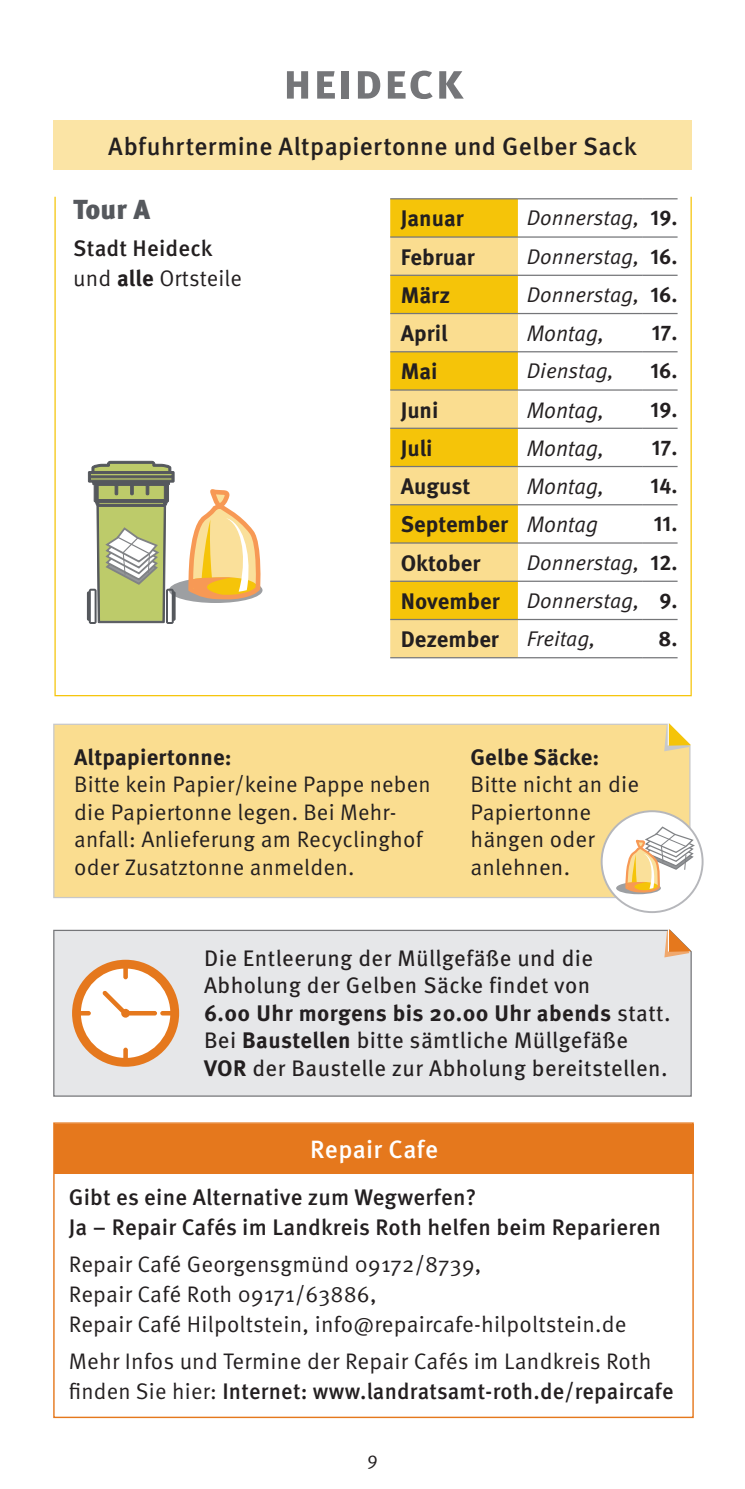
<style>
.page{position:relative;width:745px;height:1489px;background:#fff}
.page>*{position:absolute;margin:0;border:0;box-sizing:border-box;transform-origin:0 0}
.t1{font:700 50px "Meta OT";letter-spacing:.01em;color:#757679}
.t2{font:900 27.5px "Meta OT";color:#55585d}
.Kategorie{font:500 25px "Meta OT";letter-spacing:.015em;color:#231f20}
.Kategorie-2{font:500 25px "Meta OT";letter-spacing:.015em;color:#fff}
.t3{font:22.5px/27.5px "Meta OT";letter-spacing:.01em;color:#231f20}
.t4{font:22.5px/27.5px "Meta OT";letter-spacing:.02em;color:#231f20}
.t5{font:500 22.5px/30px "Meta OT";letter-spacing:.01em;color:#231f20}
.Meta_Normal_8_5_4mm{font:700 22.5px "Meta OT";color:#231f20}
.Meta_Normal_8_5_4mm-2{font:italic 22.5px "Meta OT";letter-spacing:-.01em;color:#231f20}
.Meta_Normal_8_5_4mm-3{font:italic 21.25px "Meta OT";letter-spacing:-.005em;color:#231f20}
.Meta_Normal_8_5_4mm-4{font:700 21.25px "Meta OT";color:#231f20}
.t6{font:18.75px "Meta OT";color:#231f20}
.s1{font-weight:400}
.s2{font-weight:700}
.s3{font-size:21.25px}
.s4{font-weight:500}
</style>
<div class="page">
<div style="left:53px;top:120px;width:638px;height:50px;background:#fbe4a5"></div>
<div style="left:169px;top:577px;width:93px;height:26px;background:#9d9fa2;border-radius:50%"></div>
<svg style="left:185px;top:489px;width:77px;height:113px"></svg>
<svg style="left:87px;top:461px;width:88px;height:163px"></svg>
<div style="left:53px;top:723px;width:637px;height:175px;background:#fadd90"></div>
<div style="left:601px;top:811px;width:101px;height:101px;background:#fff;border-radius:50%"></div>
<div style="left:600px;top:810px;width:103px;height:103px;border:2px solid #b6b7bb;border-radius:50%"></div>
<svg style="left:663px;top:723px;width:27px;height:28px"></svg>
<svg style="left:615px;top:882px;width:45px;height:12px"></svg>
<svg style="left:623px;top:820px;width:72px;height:73px"></svg>
<div style="left:55px;top:1123px;width:638px;height:50px;background:#e5781d"></div>
<div style="left:53px;top:929px;width:639px;height:168px;background:#e6e7e9"></div>
<svg style="left:664px;top:929px;width:26px;height:28px"></svg>
<svg style="left:72px;top:959px;width:107px;height:107px"></svg>
<div style="left:390px;top:199px;width:127px;height:37px;background:#f5c409"></div>
<svg style="left:517px;top:199px;width:160px;height:458px"></svg>
<svg style="left:390px;top:238px;width:127px;height:419px;fill:#fadd90"></svg>
<hr style="left:390px;top:198px;width:127px;height:1px;background:#757679">
<hr style="left:517px;top:198px;width:124px;height:1px;background:#757679">
<hr style="left:641px;top:198px;width:36px;height:1px;background:#757679">
<hr style="left:517px;top:236px;width:124px;height:2px;background:#757679">
<hr style="left:641px;top:236px;width:36px;height:2px;background:#757679">
<hr style="left:517px;top:275px;width:124px;height:1px;background:#757679">
<hr style="left:641px;top:275px;width:36px;height:1px;background:#757679">
<hr style="left:517px;top:313px;width:124px;height:1px;background:#757679">
<hr style="left:641px;top:313px;width:36px;height:1px;background:#757679">
<hr style="left:517px;top:351px;width:124px;height:1px;background:#757679">
<hr style="left:641px;top:351px;width:36px;height:1px;background:#757679">
<hr style="left:517px;top:389px;width:124px;height:1px;background:#757679">
<hr style="left:641px;top:389px;width:36px;height:1px;background:#757679">
<hr style="left:517px;top:427px;width:124px;height:2px;background:#757679">
<hr style="left:641px;top:427px;width:36px;height:2px;background:#757679">
<hr style="left:517px;top:466px;width:124px;height:1px;background:#757679">
<hr style="left:641px;top:466px;width:36px;height:1px;background:#757679">
<hr style="left:517px;top:504px;width:124px;height:1px;background:#757679">
<hr style="left:641px;top:504px;width:36px;height:1px;background:#757679">
<hr style="left:517px;top:542px;width:124px;height:1px;background:#757679">
<hr style="left:641px;top:542px;width:36px;height:1px;background:#757679">
<hr style="left:517px;top:580px;width:124px;height:2px;background:#757679">
<hr style="left:641px;top:580px;width:36px;height:2px;background:#757679">
<hr style="left:517px;top:619px;width:124px;height:1px;background:#757679">
<hr style="left:641px;top:619px;width:36px;height:1px;background:#757679">
<hr style="left:517px;top:657px;width:124px;height:1px;background:#757679">
<hr style="left:641px;top:657px;width:36px;height:1px;background:#757679">
<hr style="left:390px;top:236px;width:127px;height:2px;background:#757679">
<hr style="left:390px;top:275px;width:127px;height:1px;background:#757679">
<hr style="left:390px;top:313px;width:127px;height:1px;background:#757679">
<hr style="left:390px;top:351px;width:127px;height:1px;background:#757679">
<hr style="left:390px;top:389px;width:127px;height:1px;background:#757679">
<hr style="left:390px;top:427px;width:127px;height:2px;background:#757679">
<hr style="left:390px;top:466px;width:127px;height:1px;background:#757679">
<hr style="left:390px;top:504px;width:127px;height:1px;background:#757679">
<hr style="left:390px;top:542px;width:127px;height:1px;background:#757679">
<hr style="left:390px;top:580px;width:127px;height:2px;background:#757679">
<hr style="left:390px;top:619px;width:127px;height:1px;background:#757679">
<hr style="left:390px;top:657px;width:127px;height:1px;background:#757679">
<p class="t1" style="left:282px;top:50px;width:182px">heideck</p>
<p class="Kategorie" style="left:108px;top:131px;width:530px">Abfuhrtermine Altpapiertonne und Gelber Sack</p>
<p class="t2" style="left:73px;top:192px;width:78px">Tour A</p>
<p class="t5" style="left:73px;top:233px;width:170px">Stadt Heideck <span class="s1">und</span> <span class="s2">alle</span> <span class="s1">Ortsteile</span></p>
<p class="Meta_Normal_8_5_4mm" style="left:400px;top:204px;width:65px">Januar</p>
<p class="Meta_Normal_8_5_4mm-3" style="left:526px;top:205px;width:114px">Donnerstag,</p>
<p class="Meta_Normal_8_5_4mm-4" style="left:650px;top:205px;width:28px">19.</p>
<p class="Meta_Normal_8_5_4mm" style="left:400px;top:242px;width:76px">Februar</p>
<p class="Meta_Normal_8_5_4mm-3" style="left:526px;top:244px;width:114px">Donnerstag,</p>
<p class="Meta_Normal_8_5_4mm-4" style="left:650px;top:243px;width:29px">16.</p>
<p class="Meta_Normal_8_5_4mm" style="left:400px;top:281px;width:51px">März</p>
<p class="Meta_Normal_8_5_4mm-3" style="left:526px;top:282px;width:114px">Donnerstag,</p>
<p class="Meta_Normal_8_5_4mm-4" style="left:650px;top:281px;width:29px">16.</p>
<p class="Meta_Normal_8_5_4mm" style="left:400px;top:319px;width:48px">April</p>
<p class="Meta_Normal_8_5_4mm-2" style="left:526px;top:320px;width:79px">Montag,</p>
<p class="Meta_Normal_8_5_4mm-4" style="left:651px;top:319px;width:27px">17.</p>
<p class="Meta_Normal_8_5_4mm" style="left:400px;top:357px;width:38px">Mai</p>
<p class="Meta_Normal_8_5_4mm-3" style="left:526px;top:358px;width:89px">Dienstag,</p>
<p class="Meta_Normal_8_5_4mm-4" style="left:650px;top:357px;width:29px">16.</p>
<p class="Meta_Normal_8_5_4mm" style="left:400px;top:395px;width:39px">Juni</p>
<p class="Meta_Normal_8_5_4mm-2" style="left:526px;top:396px;width:79px">Montag<span class="s3">,</span></p>
<p class="Meta_Normal_8_5_4mm-4" style="left:650px;top:396px;width:28px">19.</p>
<p class="Meta_Normal_8_5_4mm" style="left:400px;top:434px;width:33px">Juli</p>
<p class="Meta_Normal_8_5_4mm-2" style="left:526px;top:435px;width:79px">Montag<span class="s3">,</span></p>
<p class="Meta_Normal_8_5_4mm-4" style="left:651px;top:434px;width:27px">17.</p>
<p class="Meta_Normal_8_5_4mm" style="left:400px;top:472px;width:71px">August</p>
<p class="Meta_Normal_8_5_4mm-2" style="left:526px;top:473px;width:79px">Montag<span class="s3">,</span></p>
<p class="Meta_Normal_8_5_4mm-4" style="left:650px;top:472px;width:28px">14.</p>
<p class="Meta_Normal_8_5_4mm" style="left:400px;top:510px;width:109px">September</p>
<p class="Meta_Normal_8_5_4mm-2" style="left:526px;top:511px;width:73px">Montag</p>
<p class="Meta_Normal_8_5_4mm-4" style="left:653px;top:510px;width:25px">11.</p>
<p class="Meta_Normal_8_5_4mm" style="left:400px;top:548px;width:81px">Oktober</p>
<p class="Meta_Normal_8_5_4mm-3" style="left:526px;top:549px;width:114px">Donnerstag,</p>
<p class="Meta_Normal_8_5_4mm-4" style="left:650px;top:549px;width:29px">12.</p>
<p class="Meta_Normal_8_5_4mm" style="left:400px;top:586px;width:100px">November</p>
<p class="Meta_Normal_8_5_4mm-3" style="left:526px;top:588px;width:114px">Donnerstag,</p>
<p class="Meta_Normal_8_5_4mm-4" style="left:659px;top:587px;width:20px">9.</p>
<p class="Meta_Normal_8_5_4mm" style="left:400px;top:625px;width:100px">Dezember</p>
<p class="Meta_Normal_8_5_4mm-3" style="left:526px;top:626px;width:70px">Freitag,</p>
<p class="Meta_Normal_8_5_4mm-4" style="left:658px;top:625px;width:20px">8.</p>
<p class="t3" style="left:74px;top:743px;width:358px"><span class="s2">Altpapiertonne:<br></span>Bitte kein Papier/keine Pappe neben die Papiertonne legen. Bei Mehr&shy;anfall: Anlieferung am Recyclinghof oder Zusatztonne anmelden.</p>
<p class="t3" style="left:470px;top:743px;width:170px"><span class="s2">Gelbe Säcke:<br></span>Bitte nicht an die<br>Papiertonne hängen oder anlehnen.</p>
<p class="t4" style="left:204px;top:944px;width:468px">Die Entleerung der Müllgefäße und die<br>Abholung der Gelben Säcke findet von<br><span class="s2">6.00 Uhr morgens bis 20.00 Uhr abends</span> statt.</p>
<p class="t4" style="left:204px;top:1026px;width:465px">Bei <span class="s2">Baustellen</span> bitte sämtliche Müllgefäße<br><span class="s2">VOR</span> der Baustelle zur Abholung bereitstellen.</p>
<p class="Kategorie-2" style="left:310px;top:1133px;width:129px">Repair Cafe</p>
<p class="t5" style="left:69px;top:1181px;width:593px">Gibt es eine Alternative zum Wegwerfen?<br>Ja – Repair Cafés im Landkreis Roth helfen beim Reparieren</p>
<p class="t3" style="left:69px;top:1249px;width:559px;line-height:30px">Repair Café Georgensgmünd 09172/8739,<br>Repair Café Roth 09171/63886,<br>Repair Café Hilpoltstein, info@repaircafe-hilpoltstein.de</p>
<p class="t3" style="left:69px;top:1346px;width:606px;line-height:30px">Mehr Infos und Termine der Repair Cafés im Landkreis Roth finden Sie hier: <span class="s4">Internet: www.landratsamt-roth.de/repaircafe</span></p>
<p class="t6" style="left:367px;top:1449px;width:12px">9</p>
</div>
